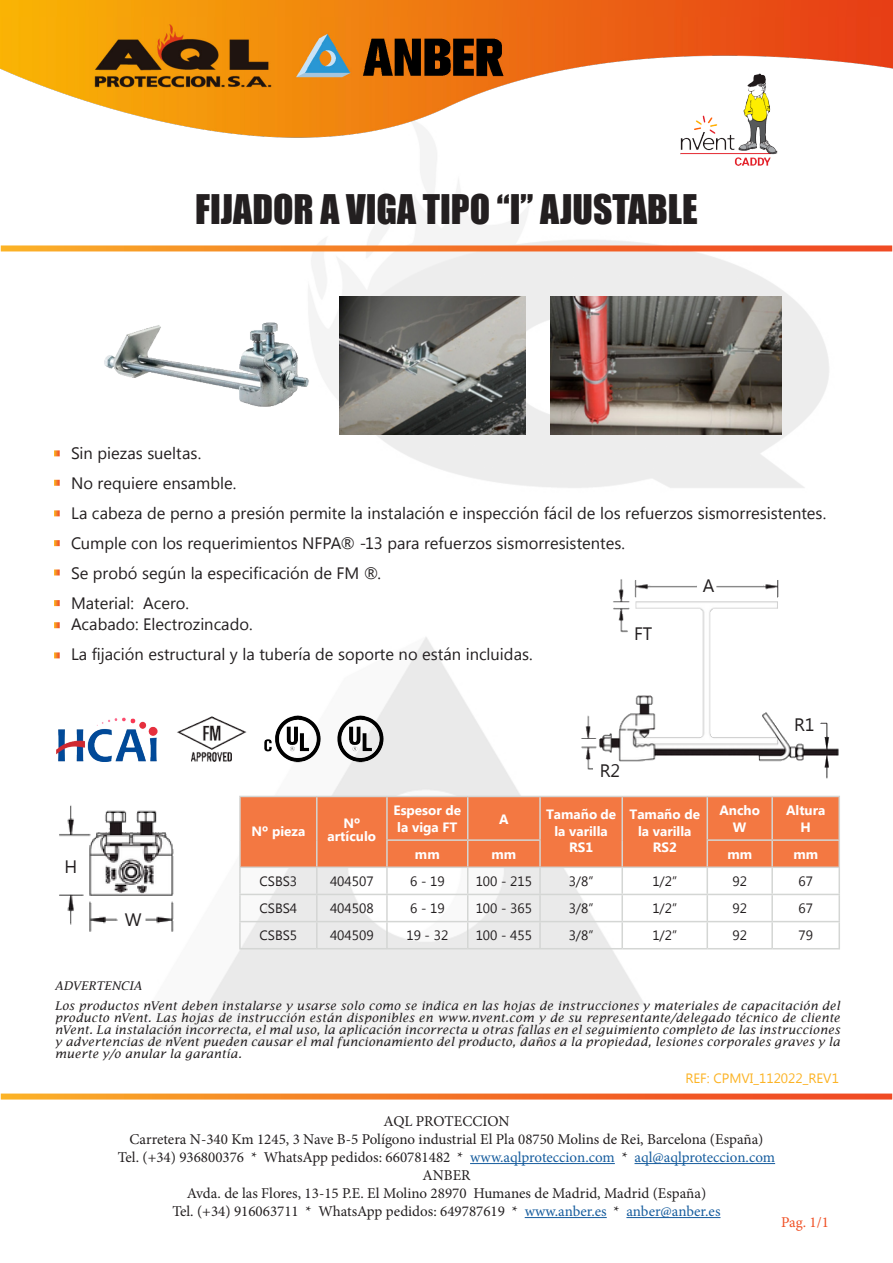
<style>
.page{position:relative;width:893px;height:1263px;background:#fff}
.page>*{position:absolute;margin:0;border:0;box-sizing:border-box;transform-origin:0 0}
.t1{font:37.5px "Impact";color:#231f20}
.t2{font:18px "Microsoft New Tai Lue";color:#231f20}
.t3{font:16.5px/30px "Microsoft New Tai Lue";color:#231f20}
.t4{font:15px/18px "Minion Pro";color:#231f20;text-align:center}
.t5{font:15px "Minion Pro";color:#f05126}
.t6{font:13.5px "Microsoft New Tai Lue";color:#231f20}
.t7{font:700 13.5px/16.5px "Microsoft New Tai Lue";color:#fff;text-align:center}
.t8{font:13.5px "Microsoft New Tai Lue";color:#fcb325}
.t9{font:italic 12px/12px "Lucida Fax";letter-spacing:.01em;color:#231f20}
.s1{color:#175d9e}
</style>
<div class="page">
<img style="left:79px;top:149px;width:772px;height:1016px">
<svg style="left:1px;top:1093px;width:891px;height:6px;background:#f4823a"></svg>
<hr style="left:470px;top:1163px;width:145px;height:1px;background:#175d9e">
<hr style="left:634px;top:1163px;width:141px;height:1px;background:#175d9e">
<hr style="left:525px;top:1217px;width:82px;height:1px;background:#175d9e">
<hr style="left:626px;top:1217px;width:94px;height:1px;background:#175d9e">
<svg style="left:1px;top:245px;width:891px;height:6px;background:#f48037"></svg>
<img style="left:0;top:0;width:893px;height:149px">
<img style="left:101px;top:305px;width:212px;height:139px">
<img style="left:676px;top:72px;width:102px;height:98px">
<svg style="left:54px;top:450px;width:6px;height:6px"></svg>
<svg style="left:54px;top:480px;width:6px;height:6px"></svg>
<svg style="left:54px;top:510px;width:6px;height:6px"></svg>
<svg style="left:54px;top:540px;width:6px;height:6px"></svg>
<svg style="left:54px;top:569px;width:6px;height:6px"></svg>
<svg style="left:54px;top:622px;width:6px;height:6px"></svg>
<svg style="left:54px;top:600px;width:6px;height:6px"></svg>
<svg style="left:54px;top:652px;width:6px;height:6px"></svg>
<hr style="left:239px;top:797px;width:2px;height:43px;background:#d4d6d4">
<hr style="left:838px;top:797px;width:2px;height:42px;background:#d4d6d4">
<hr style="left:239px;top:840px;width:2px;height:26px;background:#d4d6d4">
<hr style="left:838px;top:841px;width:2px;height:25px;background:#d4d6d4">
<hr style="left:239px;top:796px;width:78px;height:1px;background:#d4d6d4">
<hr style="left:772px;top:796px;width:68px;height:1px;background:#d4d6d4">
<hr style="left:772px;top:839px;width:68px;height:2px;background:#d4d6d4">
<hr style="left:239px;top:866px;width:78px;height:2px;background:#d4d6d4">
<hr style="left:772px;top:866px;width:68px;height:2px;background:#d4d6d4">
<hr style="left:239px;top:868px;width:2px;height:26px;background:#d4d6d4">
<hr style="left:838px;top:868px;width:2px;height:26px;background:#d4d6d4">
<hr style="left:239px;top:894px;width:78px;height:1px;background:#d4d6d4">
<hr style="left:239px;top:895px;width:2px;height:26px;background:#d4d6d4">
<hr style="left:772px;top:894px;width:68px;height:1px;background:#d4d6d4">
<hr style="left:838px;top:895px;width:2px;height:26px;background:#d4d6d4">
<hr style="left:239px;top:921px;width:78px;height:1px;background:#d4d6d4">
<hr style="left:239px;top:922px;width:2px;height:26px;background:#d4d6d4">
<svg style="left:240px;top:796px;width:599px;height:152px"></svg>
<hr style="left:540px;top:921px;width:82px;height:1px;background:#d4d6d4">
<hr style="left:539px;top:922px;width:2px;height:26px;background:#d4d6d4">
<hr style="left:622px;top:921px;width:85px;height:1px;background:#d4d6d4">
<hr style="left:621px;top:922px;width:2px;height:26px;background:#d4d6d4">
<hr style="left:707px;top:921px;width:65px;height:1px;background:#d4d6d4">
<hr style="left:706px;top:922px;width:2px;height:26px;background:#d4d6d4">
<hr style="left:772px;top:921px;width:68px;height:1px;background:#d4d6d4">
<hr style="left:771px;top:922px;width:2px;height:26px;background:#d4d6d4">
<hr style="left:838px;top:922px;width:2px;height:26px;background:#d4d6d4">
<hr style="left:239px;top:948px;width:78px;height:1px;background:#d4d6d4">
<hr style="left:317px;top:948px;width:70px;height:1px;background:#d4d6d4">
<hr style="left:387px;top:948px;width:81px;height:1px;background:#d4d6d4">
<hr style="left:468px;top:948px;width:72px;height:1px;background:#d4d6d4">
<hr style="left:540px;top:948px;width:82px;height:1px;background:#d4d6d4">
<hr style="left:622px;top:948px;width:85px;height:1px;background:#d4d6d4">
<hr style="left:707px;top:948px;width:65px;height:1px;background:#d4d6d4">
<hr style="left:772px;top:948px;width:68px;height:1px;background:#d4d6d4">
<img style="left:59px;top:801px;width:126px;height:139px">
<img style="left:574px;top:568px;width:270px;height:219px">
<img style="left:263px;top:714px;width:59px;height:52px">
<img style="left:337px;top:714px;width:48px;height:52px">
<img style="left:175px;top:714px;width:73px;height:52px">
<img style="left:56px;top:717px;width:105px;height:48px">
<img style="left:339px;top:296px;width:187px;height:138px">
<img style="left:550px;top:297px;width:231px;height:137px">
<h1 class="t1" style="left:195px;top:180px;width:504px">FIJADOR A VIGA TIPO “I” AJUSTABLE</h1>
<p class="t3" style="left:71px;top:439px;width:757px">Sin piezas sueltas.<br>No requiere ensamble.<br>La cabeza de perno a presión permite la instalación e inspección fácil de los refuerzos sismorresistentes.<br>Cumple con los requerimientos NFPA® -13 para refuerzos sismorresistentes.<br>Se probó según la especificación de FM ®.<br>Material: Acero.</p>
<h3 class="t3" style="left:71px;top:611px;width:463px">Acabado: Electrozincado.<br>La fijación estructural y la tubería de soporte no están incluidas.</h3>
<h2 class="t2" style="left:703px;top:575px;width:13px">A</h2>
<h2 class="t2" style="left:634px;top:624px;width:20px">FT</h2>
<h2 class="t2" style="left:65px;top:856px;width:14px">H</h2>
<h2 class="t2" style="left:125px;top:910px;width:18px">W</h2>
<p class="t7" style="left:251px;top:824px;width:55px">Nº pieza</p>
<p class="t7" style="left:328px;top:817px;width:50px;line-height:13.5px">Nº artículo</p>
<h2 class="t2" style="left:600px;top:760px;width:22px">R2</h2>
<h2 class="t2" style="left:794px;top:714px;width:22px">R1</h2>
<p class="t7" style="left:393px;top:803px;width:69px;text-align:left">Espesor de la viga FT</p>
<p class="t7" style="left:499px;top:812px;width:11px">A</p>
<p class="t7" style="left:546px;top:807px;width:72px">Tamaño de la varilla<br>RS1</p>
<p class="t7" style="left:629px;top:807px;width:72px">Tamaño de la varilla<br>RS2</p>
<p class="t7" style="left:719px;top:803px;width:42px">Ancho<br>W</p>
<p class="t7" style="left:786px;top:803px;width:41px">Altura<br>H</p>
<p class="t7" style="left:415px;top:847px;width:26px">mm</p>
<p class="t7" style="left:491px;top:847px;width:26px">mm</p>
<p class="t7" style="left:727px;top:847px;width:26px">mm</p>
<p class="t7" style="left:793px;top:847px;width:26px">mm</p>
<p class="t6" style="left:259px;top:873px;width:39px">CSBS3</p>
<p class="t6" style="left:330px;top:873px;width:45px">404507</p>
<p class="t6" style="left:410px;top:873px;width:36px">6 - 19</p>
<p class="t6" style="left:476px;top:873px;width:58px">100 - 215</p>
<p class="t6" style="left:569px;top:873px;width:26px">3/8”</p>
<p class="t6" style="left:652px;top:873px;width:26px">1/2”</p>
<p class="t6" style="left:732px;top:873px;width:16px">92</p>
<p class="t6" style="left:798px;top:873px;width:16px">67</p>
<p class="t6" style="left:259px;top:900px;width:39px">CSBS4</p>
<p class="t6" style="left:330px;top:900px;width:45px">404508</p>
<p class="t6" style="left:410px;top:900px;width:36px">6 - 19</p>
<p class="t6" style="left:476px;top:900px;width:58px">100 - 365</p>
<p class="t6" style="left:569px;top:900px;width:26px">3/8”</p>
<p class="t6" style="left:652px;top:900px;width:26px">1/2”</p>
<p class="t6" style="left:732px;top:900px;width:16px">92</p>
<p class="t6" style="left:798px;top:900px;width:16px">67</p>
<p class="t6" style="left:259px;top:928px;width:39px">CSBS5</p>
<p class="t6" style="left:330px;top:928px;width:45px">404509</p>
<p class="t6" style="left:406px;top:928px;width:43px">19 - 32</p>
<p class="t6" style="left:476px;top:928px;width:58px">100 - 455</p>
<p class="t6" style="left:569px;top:928px;width:26px">3/8”</p>
<p class="t6" style="left:652px;top:928px;width:26px">1/2”</p>
<p class="t6" style="left:732px;top:928px;width:16px">92</p>
<p class="t6" style="left:798px;top:928px;width:16px">79</p>
<p class="t9" style="left:55px;top:976px;width:787px;line-height:19.5px">ADVERTENCIA<br>Los productos nVent deben instalarse y usarse solo como se indica en las hojas de instrucciones y materiales de capacitación del</p>
<p class="t9" style="left:55px;top:1011px;width:787px;text-align:justify">producto nVent. Las hojas de instrucción están disponibles en www.nvent.com y de su representante/delegado técnico de cliente nVent. La instalación incorrecta, el mal uso, la aplicación incorrecta u otras fallas en el seguimiento completo de las instrucciones y advertencias de nVent pueden causar el mal funcionamiento del producto, daños a la propiedad, lesiones corporales graves y la muerte y/o anular la garantía.</p>
<p class="t8" style="left:685px;top:1071px;width:155px">REF: CPMVI_112022_REV1</p>
<p class="t4" style="left:118px;top:1112px;width:659px">AQL PROTECCION<br>Carretera N-340 Km 1245, 3 Nave B-5 Polígono industrial El Pla 08750 Molins de Rei, Barcelona (España)<br>Tel. (+34) 936800376 * WhatsApp pedidos: 660781482 * <span class="s1">www.aqlproteccion.com</span> * <span class="s1">aql@aqlproteccion.com </span>ANBER<br>Avda. de las Flores, 13-15 P.E. El Molino 28970 Humanes de Madrid, Madrid (España)<br>Tel. (+34) 916063711 * WhatsApp pedidos: 649787619 * <span class="s1">www.anber.es</span> * <span class="s1">anber@anber.es</span></p>
<p class="t5" style="left:781px;top:1212px;width:49px">Pag. 1/1</p>
</div>
